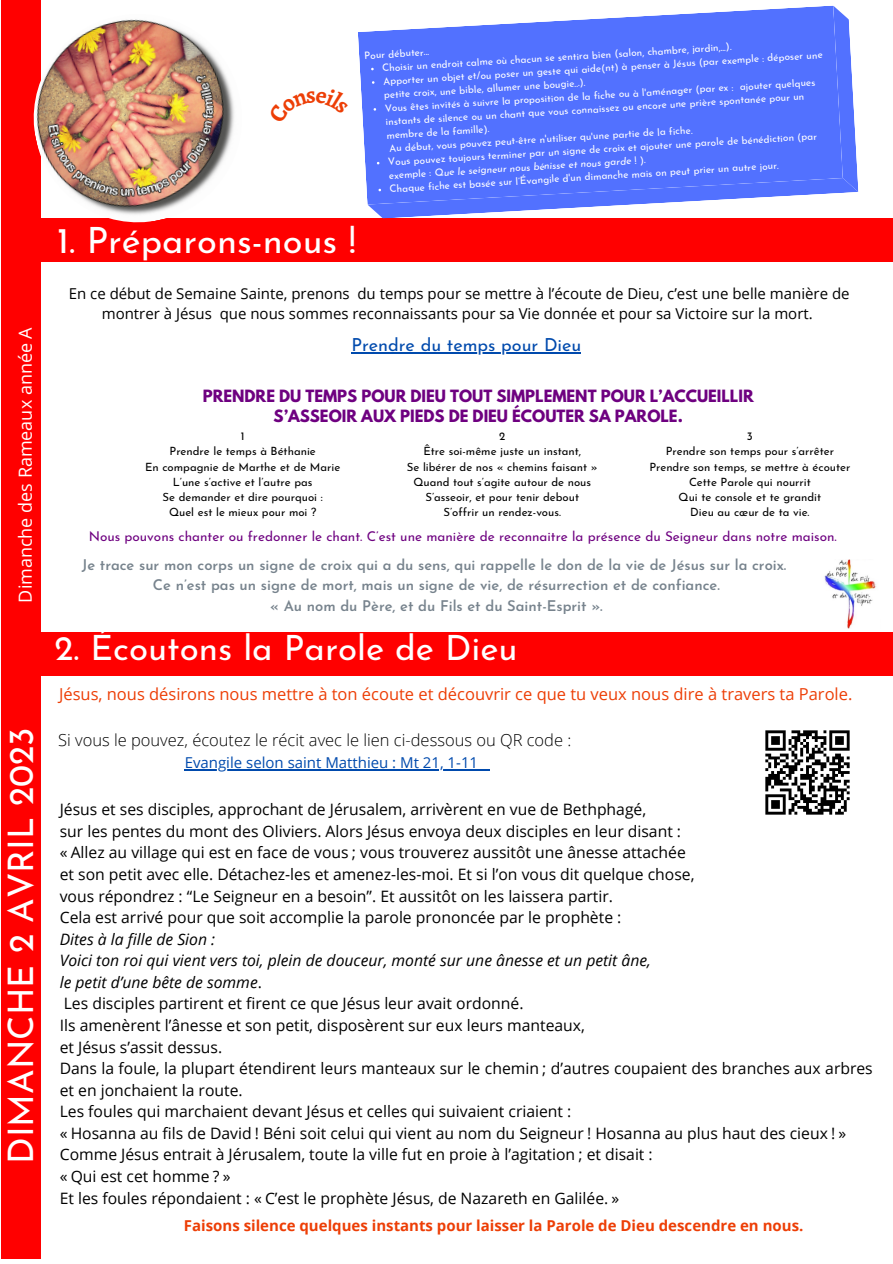
<style>
.page{position:relative;width:893px;height:1264px;background:#fff}
.page>*{position:absolute;margin:0;border:0;box-sizing:border-box;transform-origin:0 0}
.t1{font:36.3px "Josefin Sans";color:#fff}
.t2{font:35.25px "Josefin Sans";color:#fff}
.t3{font:34.95px "Josefin Sans";color:#fff}
.t4{font:18px "Open Sans";color:#fff}
.t5{font:18px "Josefin Sans";color:#004aad}
.t6{font:16.5px "Open Sans";color:#ed3e06}
.t7{font:300 16.5px "Open Sans";color:#000}
.t8{font:15.75px/21.6px "Open Sans";color:#000}
.t9{font:15px/20.2px "Open Sans";color:#000;text-align:center}
.t10{font:700 15px/20.2px "League Spartan";color:#6e0080;text-align:center}
.t11{font:700 15px "Open Sans";color:#ed3e06}
.t12{font:15px "Open Sans";color:#004aad}
.t13{font:600 14.7px/20.2px "Josefin Sans";color:#77838d;text-align:center}
.t14{font:13.5px "Josefin Sans";color:#6e0080}
.t15{font:11.4px/15.1px "Josefin Sans";color:#000;text-align:center}
.t16{font:10.05px/13px "Josefin Sans";color:#fff}
.s1{font-style:italic}
</style>
<div class="page">
<div style="left:1px;top:0;width:40px;height:1258px;background:#f00"></div>
<div style="left:30px;top:218px;width:862px;height:43px;background:#f00"></div>
<div style="left:30px;top:632px;width:862px;height:43px;background:#f00"></div>
<img style="left:33px;top:19px;width:201px;height:204px">
<img style="left:824px;top:559px;width:53px;height:70px">
<img style="left:765px;top:730px;width:85px;height:85px">
<svg style="left:367px;top:6px;width:491px;height:212px;background:#6883ff"></svg>
<hr style="left:351px;top:352px;width:230px;height:1px;background:#004aad">
<hr style="left:185px;top:769px;width:293px;height:1px;background:#004aad">
<svg style="left:478px;top:769px;width:12px;height:1px"></svg>
<p class="t4" style="left:13px;top:602px;width:277px;rotate:-90deg">Dimanche des Rameaux année A</p>
<h2 class="t2" style="left:7px;top:1163px;width:438px;rotate:-90deg">DIMANCHE 2 AVRIL 2023</h2>
<p class="t16" style="left:382px;top:61px;width:442px;rotate:-3deg">Choisir un endroit calme où chacun se sentira bien (salon, chambre, jardin,...).<br>Apporter un objet et/ou poser un geste qui aide(nt) à penser à Jésus (par exemple : déposer une</p>
<p class="t16" style="left:364px;top:50px;width:66px;rotate:-3deg">Pour débuter...</p>
<p class="t16" style="left:383px;top:88px;width:433px;rotate:-3deg">petite croix, une bible, allumer une bougie...).<br>Vous êtes invités à suivre la proposition de la fiche ou à l'aménager (par ex : ajouter quelques instants de silence ou un chant que vous connaissez ou encore une prière spontanée pour un</p>
<p class="t16" style="left:386px;top:129px;width:105px;rotate:-3deg">membre de la famille).</p>
<p class="t16" style="left:389px;top:141px;width:305px;rotate:-3deg">Au début, vous pouvez peut-être n'utiliser qu'une partie de la fiche.</p>
<p class="t16" style="left:387px;top:154px;width:431px;line-height:14.1px;rotate:-3deg">Vous pouvez toujours terminer par un signe de croix et ajouter une parole de bénédiction (par exemple : <span class="s1">Que le seigneur nous bénisse et nous garde</span> ! ).</p>
<p class="t16" style="left:389px;top:182px;width:391px;rotate:-3deg">Chaque fiche est basée sur l’Évangile d'un dimanche mais on peut prier un autre jour.</p>
<h1 class="t1" style="left:57px;top:226px;width:300px">1. Préparons-nous !</h1>
<p class="t9" style="left:69px;top:283px;width:782px">En ce début de Semaine Sainte, prenons du temps pour se mettre à l’écoute de Dieu, c’est une belle manière de montrer à Jésus que nous sommes reconnaissants pour sa Vie donnée et pour sa Victoire sur la mort.</p>
<p class="t5" style="left:351px;top:337px;width:231px">Prendre du temps pour Dieu</p>
<p class="t10" style="left:203px;top:388px;width:552px">PRENDRE DU TEMPS POUR DIEU TOUT SIMPLEMENT POUR L’ACCUEILLIR<br>S’ASSEOIR AUX PIEDS DE DIEU ÉCOUTER SA PAROLE.</p>
<p class="t15" style="left:145px;top:429px;width:197px">1<br>Prendre le temps à Béthanie<br>En compagnie de Marthe et de Marie<br>L’une s’active et l’autre pas<br>Se demander et dire pourquoi :<br>Quel est le mieux pour moi ?</p>
<p class="t15" style="left:407px;top:429px;width:192px">2<br>Être soi-même juste un instant,<br>Se libérer de nos « chemins faisant »<br>Quand tout s’agite autour de nous<br>S’asseoir, et pour tenir debout<br>S’offrir un rendez-vous.</p>
<p class="t15" style="left:649px;top:429px;width:202px">3<br>Prendre son temps pour s’arrêter<br>Prendre son temps, se mettre à écouter<br>Cette Parole qui nourrit<br>Qui te console et te grandit<br>Dieu au cœur de ta vie.</p>
<p class="t14" style="left:89px;top:530px;width:749px">Nous pouvons chanter ou fredonner le chant. C’est une manière de reconnaitre la présence du Seigneur dans notre maison.</p>
<p class="t13" style="left:82px;top:556px;width:706px">Je trace sur mon corps un signe de croix qui a du sens, qui rappelle le don de la vie de Jésus sur la croix.<br>Ce n’est pas un signe de mort, mais un signe de vie, de résurrection et de confiance.<br>« Au nom du Père, et du Fils et du Saint-Esprit ».</p>
<h3 class="t3" style="left:54px;top:634px;width:464px">2. Écoutons la Parole de Dieu</h3>
<p class="t6" style="left:59px;top:682px;width:794px">Jésus, nous désirons nous mettre à ton écoute et découvrir ce que tu veux nous dire à travers ta Parole.</p>
<p class="t7" style="left:58px;top:728px;width:514px">Si vous le pouvez, écoutez le récit avec le lien ci-dessous ou QR code :</p>
<p class="t12" style="left:185px;top:752px;width:295px">Evangile selon saint Matthieu : Mt 21, 1-11</p>
<p class="t8" style="left:60px;top:798px;width:636px">Jésus et ses disciples, approchant de Jérusalem, arrivèrent en vue de Bethphagé,<br>sur les pentes du mont des Oliviers. Alors Jésus envoya deux disciples en leur disant :<br>« Allez au village qui est en face de vous ; vous trouverez aussitôt une ânesse attachée et son petit avec elle. Détachez-les et amenez-les-moi. Et si l’on vous dit quelque chose, vous répondrez : “Le Seigneur en a besoin”. Et aussitôt on les laissera partir.<br>Cela est arrivé pour que soit accomplie la parole prononcée par le prophète :</p>
<p class="t8" style="left:60px;top:927px;width:814px"><span class="s1">Dites à la fille de Sion :<br>Voici ton roi qui vient vers toi, plein de douceur, monté sur une ânesse et un petit âne,<br>le petit d’une bête de somme</span>.<br>Les disciples partirent et firent ce que Jésus leur avait ordonné.<br>Ils amenèrent l’ânesse et son petit, disposèrent sur eux leurs manteaux,<br>et Jésus s’assit dessus.<br>Dans la foule, la plupart étendirent leurs manteaux sur le chemin ; d’autres coupaient des branches aux arbres et en jonchaient la route.<br>Les foules qui marchaient devant Jésus et celles qui suivaient criaient :<br>« Hosanna au fils de David ! Béni soit celui qui vient au nom du Seigneur ! Hosanna au plus haut des cieux ! » Comme Jésus entrait à Jérusalem, toute la ville fut en proie à l’agitation ; et disait :<br>« Qui est cet homme ? »<br>Et les foules répondaient : « C’est le prophète Jésus, de Nazareth en Galilée. »</p>
<p class="t11" style="left:184px;top:1214px;width:621px">Faisons silence quelques instants pour laisser la Parole de Dieu descendre en nous.</p>
</div>
